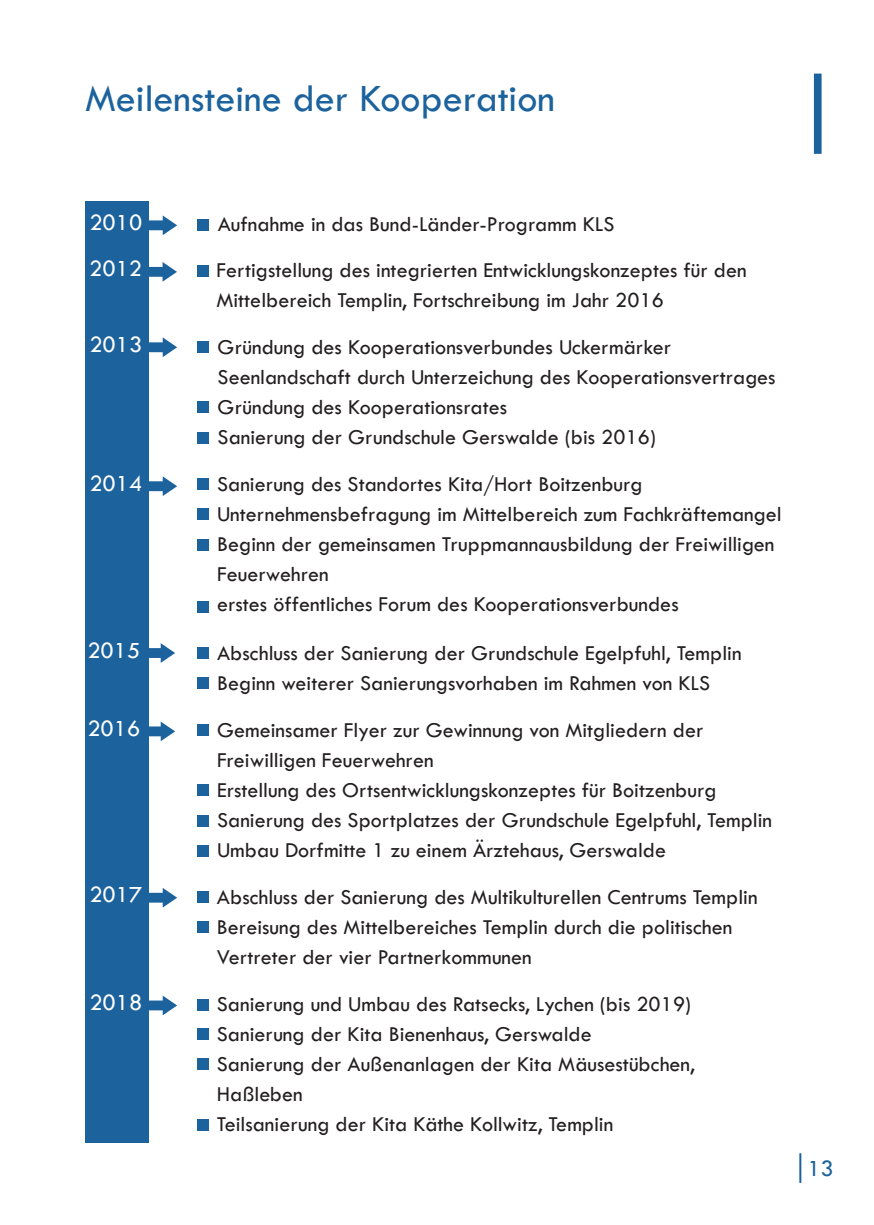
<style>
.page{position:relative;width:874px;height:1225px;background:#fff}
.page>*{position:absolute;margin:0;border:0;box-sizing:border-box;transform-origin:0 0}
.t1{font:40px "Tw Cen";color:#1c629d}
.t2{font:24px/46.4px "Tw Cen";color:#fff}
.t3{font:24px "Tw Cen";color:#1c629d}
.t4{font:22px/30px "Tw Cen";color:#231f20}
</style>
<div class="page">
<hr style="left:799px;top:1153px;width:2px;height:29px;background:#1c629d">
<div style="left:813px;top:74px;width:8px;height:80px;background:#1c629d"></div>
<div style="left:85px;top:201px;width:63px;height:941px;background:#1c629d"></div>
<svg style="left:148px;top:215px;width:29px;height:20px"></svg>
<svg style="left:148px;top:262px;width:29px;height:20px"></svg>
<svg style="left:148px;top:337px;width:29px;height:20px"></svg>
<svg style="left:148px;top:476px;width:29px;height:20px"></svg>
<svg style="left:148px;top:643px;width:27px;height:20px"></svg>
<svg style="left:148px;top:721px;width:27px;height:20px"></svg>
<svg style="left:148px;top:888px;width:29px;height:19px"></svg>
<div style="left:197px;top:219px;width:11px;height:11px;background:#1c629d"></div>
<div style="left:197px;top:265px;width:11px;height:11px;background:#1c629d"></div>
<div style="left:197px;top:341px;width:11px;height:11px;background:#1c629d"></div>
<div style="left:197px;top:401px;width:11px;height:11px;background:#1c629d"></div>
<div style="left:197px;top:432px;width:11px;height:11px;background:#1c629d"></div>
<div style="left:197px;top:478px;width:11px;height:12px;background:#1c629d"></div>
<div style="left:197px;top:508px;width:11px;height:12px;background:#1c629d"></div>
<div style="left:197px;top:539px;width:11px;height:11px;background:#1c629d"></div>
<div style="left:197px;top:647px;width:11px;height:11px;background:#1c629d"></div>
<div style="left:197px;top:677px;width:11px;height:12px;background:#1c629d"></div>
<div style="left:197px;top:725px;width:11px;height:11px;background:#1c629d"></div>
<div style="left:197px;top:784px;width:11px;height:12px;background:#1c629d"></div>
<div style="left:197px;top:815px;width:11px;height:11px;background:#1c629d"></div>
<div style="left:197px;top:845px;width:11px;height:11px;background:#1c629d"></div>
<div style="left:197px;top:891px;width:11px;height:11px;background:#1c629d"></div>
<div style="left:197px;top:921px;width:11px;height:12px;background:#1c629d"></div>
<div style="left:197px;top:999px;width:11px;height:11px;background:#1c629d"></div>
<div style="left:197px;top:1028px;width:11px;height:12px;background:#1c629d"></div>
<div style="left:197px;top:1058px;width:11px;height:12px;background:#1c629d"></div>
<svg style="left:148px;top:995px;width:29px;height:20px"></svg>
<div style="left:197px;top:1119px;width:11px;height:11px;background:#1c629d"></div>
<div style="left:197px;top:601px;width:11px;height:11px;background:#1c629d"></div>
<h1 class="t1" style="left:85px;top:81px;width:471px">Meilensteine der Kooperation</h1>
<p class="t2" style="left:89px;top:200px;width:55px">2010<br>2012</p>
<p class="t4" style="left:216px;top:202px;width:531px;line-height:45.8px">Aufnahme in das Bund-Länder-Programm KLS<br>Fertigstellung des integrierten Entwicklungskonzeptes für den</p>
<p class="t4" style="left:216px;top:286px;width:449px">Mittelbereich Templin, Fortschreibung im Jahr 2016</p>
<p class="t2" style="left:89px;top:322px;width:54px">2013</p>
<p class="t4" style="left:217px;top:333px;width:559px">Gründung des Kooperationsverbundes Uckermärker Seenlandschaft durch Unterzeichung des Kooperationsvertrages Gründung des Kooperationsrates<br>Sanierung der Grundschule Gerswalde (bis 2016)</p>
<p class="t2" style="left:89px;top:461px;width:54px">2014</p>
<p class="t4" style="left:217px;top:470px;width:565px">Sanierung des Standortes Kita/Hort Boitzenburg Unternehmensbefragung im Mittelbereich zum Fachkräftemangel Beginn der gemeinsamen Truppmannausbildung der Freiwilligen Feuerwehren<br>erstes öffentliches Forum des Kooperationsverbundes</p>
<p class="t2" style="left:87px;top:628px;width:54px">2015</p>
<p class="t4" style="left:217px;top:639px;width:526px">Abschluss der Sanierung der Grundschule Egelpfuhl, Templin<br>Beginn weiterer Sanierungsvorhaben im Rahmen von KLS</p>
<p class="t2" style="left:87px;top:706px;width:54px">2016</p>
<p class="t4" style="left:217px;top:716px;width:556px">Gemeinsamer Flyer zur Gewinnung von Mitgliedern der Freiwilligen Feuerwehren<br>Erstellung des Ortsentwicklungskonzeptes für Boitzenburg Sanierung des Sportplatzes der Grundschule Egelpfuhl, Templin Umbau Dorfmitte 1 zu einem Ärztehaus, Gerswalde</p>
<p class="t2" style="left:89px;top:872px;width:54px">2017</p>
<p class="t4" style="left:217px;top:883px;width:542px">Abschluss der Sanierung des Multikulturellen Centrums Templin<br>Bereisung des Mittelbereiches Templin durch die politischen<br>Vertreter der vier Partnerkommunen</p>
<p class="t2" style="left:89px;top:980px;width:54px">2018</p>
<p class="t4" style="left:217px;top:990px;width:479px">Sanierung und Umbau des Ratsecks, Lychen (bis 2019)<br>Sanierung der Kita Bienenhaus, Gerswalde<br>Sanierung der Außenanlagen der Kita Mäusestübchen, Haßleben<br>Teilsanierung der Kita Käthe Kollwitz, Templin</p>
<p class="t3" style="left:806px;top:1157px;width:28px">13</p>
</div>
